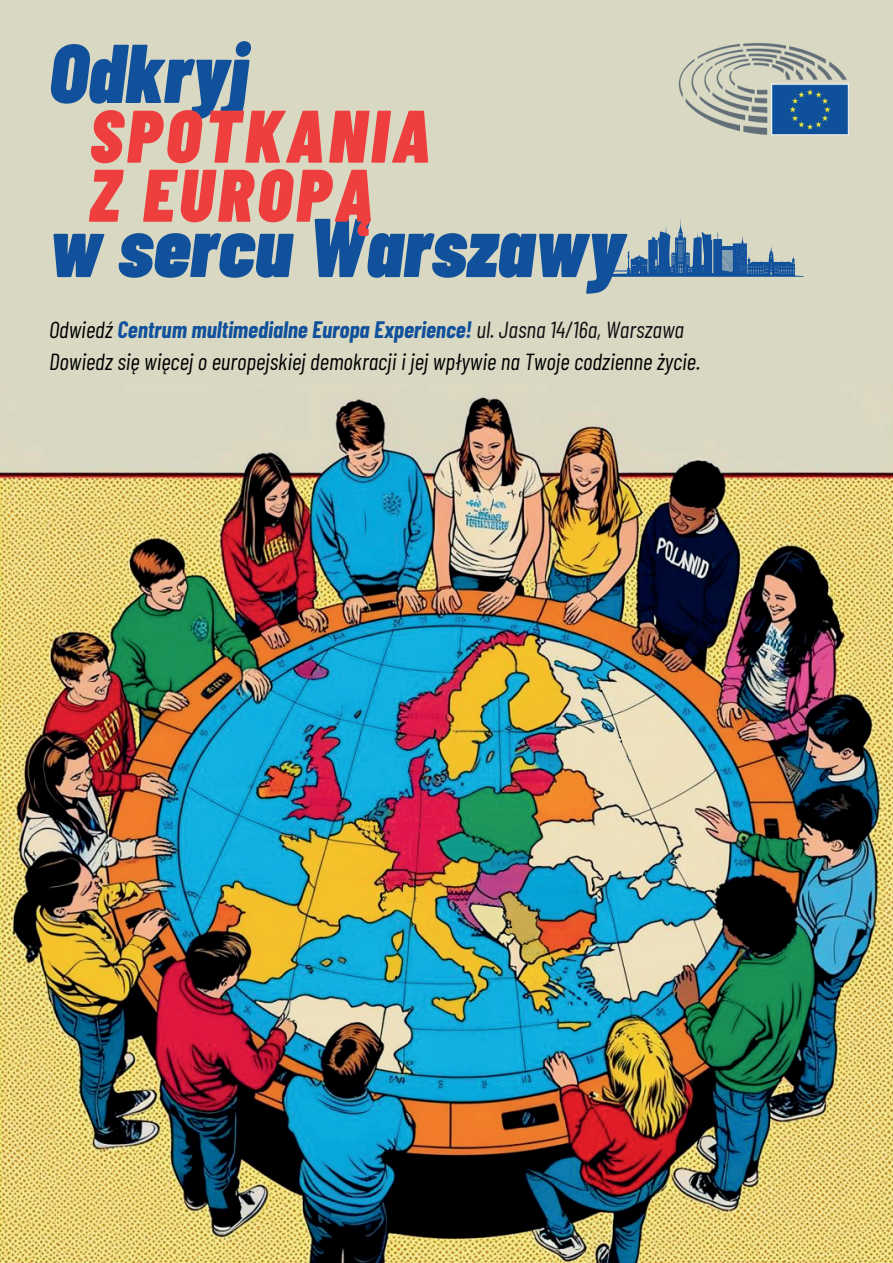
<style>
.page{position:relative;width:893px;height:1263px;background:#fff}
.page>*{position:absolute;margin:0;border:0;box-sizing:border-box;transform-origin:0 0}
.t1{font:italic 900 83.25px/174.1px "Barlow Condensed";color:#11519c}
.t2{font:italic 900 74.25px/59.1px "Barlow Condensed";letter-spacing:.055em;color:#ee3f3e}
.t3{font:italic 23.25px/32.1px "Barlow Condensed";color:#000}
.s1{font-weight:700;color:#11519c}
.s2{color:#131114}
</style>
<div class="page">
<img style="left:0;top:384px;width:893px;height:879px">
<div style="left:0;top:0;width:893px;height:384px;background:#d9d9c3"></div>
<img style="left:678px;top:42px;width:170px;height:94px">
<svg style="left:609px;top:219px;width:194px;height:58px"></svg>
<img style="left:289px;top:1001px;width:77px;height:38px">
<svg style="left:306px;top:774px;width:33px;height:36px"></svg>
<svg style="left:327px;top:860px;width:46px;height:20px"></svg>
<svg style="left:253px;top:927px;width:34px;height:23px"></svg>
<svg style="left:517px;top:653px;width:28px;height:26px"></svg>
<svg style="left:359px;top:819px;width:15px;height:11px"></svg>
<svg style="left:296px;top:661px;width:20px;height:17px"></svg>
<svg style="left:263px;top:776px;width:29px;height:19px"></svg>
<svg style="left:216px;top:909px;width:23px;height:15px"></svg>
<svg style="left:213px;top:773px;width:38px;height:26px"></svg>
<svg style="left:334px;top:702px;width:12px;height:13px"></svg>
<svg style="left:431px;top:1032px;width:50px;height:19px"></svg>
<img style="left:382px;top:696px;width:337px;height:291px">
<svg style="left:731px;top:727px;width:6px;height:7px"></svg>
<svg style="left:584px;top:465px;width:18px;height:13px"></svg>
<svg style="left:358px;top:461px;width:23px;height:12px"></svg>
<svg style="left:268px;top:502px;width:19px;height:9px"></svg>
<svg style="left:76px;top:775px;width:4px;height:4px"></svg>
<svg style="left:89px;top:769px;width:9px;height:15px"></svg>
<svg style="left:758px;top:590px;width:8px;height:18px"></svg>
<h1 class="t1" style="left:49px;top:-17px;width:577px">Odkryj<br>w sercu Warszawy</h1>
<h2 class="t2" style="left:89px;top:104px;width:343px">SPOTKANIA<br>Z EUROPĄ</h2>
<p class="t3" style="left:49px;top:312px;width:653px">Odwiedź <span class="s1">Centrum multimedialne Europa Experience!</span> <span class="s2">ul. Jasna 14/16a, Warszawa<br></span>Dowiedz się więcej o europejskiej demokracji i jej wpływie na Twoje codzienne życie.</p>
</div>
